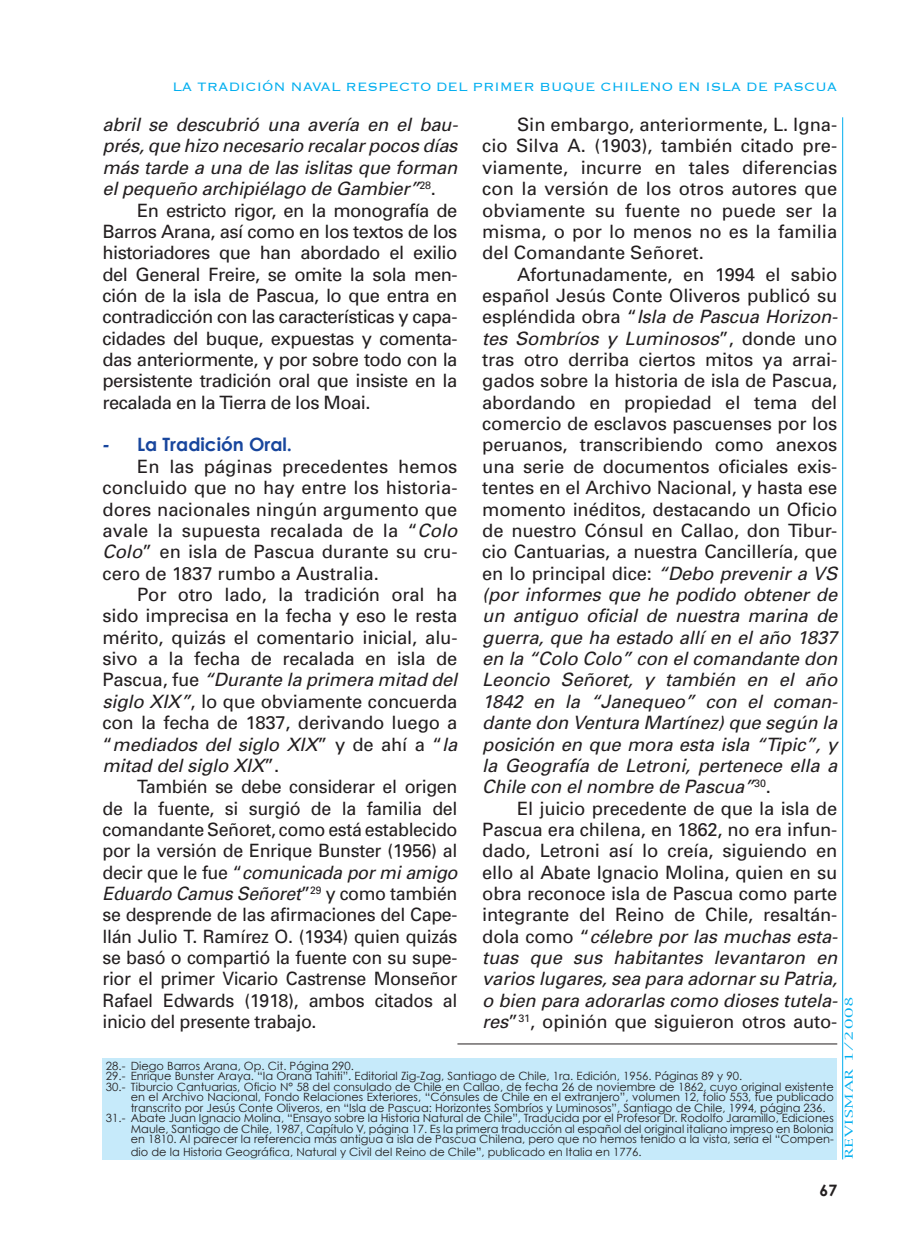
<style>
.page{position:relative;width:905px;height:1252px;background:#fff}
.page>*{position:absolute;margin:0;border:0;box-sizing:border-box;transform-origin:0 0}
.t1{font:18.38px/21.3px "Univers";letter-spacing:-.01em;color:#231f20;text-align:justify}
.t2{font:italic 18.38px/21.3px "Univers";letter-spacing:-.015em;color:#231f20;text-align:justify}
.t3{font:700 18.38px "Century Gothic";color:#18469d}
.t4{font:300 15.75px "Copperplate";color:#00aeef}
.t5{font:700 15.75px "Century Gothic";color:#231f20}
.t6{font:11.38px "Century Gothic";color:#231f20}
.t7{font:10.5px "New York";letter-spacing:.05em;color:#00aeef;scale:1.5 1}
.s1{font-style:italic}
.s2{font-style:normal}
</style>
<div class="page">
<hr style="left:842px;top:117px;width:1px;height:1042px;background:#00aeef">
<hr style="left:457px;top:1043px;width:380px;height:1px;background:#231f20">
<div style="left:102px;top:1057px;width:735px;height:102px;background:#c6eafa"></div>
<p class="t4" style="left:172px;top:77px;width:666px">LA TRADICIÓN NAVAL RESPECTO DEL PRIMER BUQUE CHILENO EN ISLA DE PASCUA</p>
<p class="t1" style="left:482px;top:114px;width:356px;text-indent:35px">Sin embargo, anteriormente, L. Igna&shy;cio Silva A. (1903), también citado pre&shy;viamente, incurre en tales diferencias con la versión de los otros autores que obviamente su fuente no puede ser la misma, o por lo menos no es la familia del Comandante Señoret.</p>
<p class="t1" style="left:482px;top:264px;width:356px;text-indent:35px">Afortunadamente, en 1994 el sabio español Jesús Conte Oliveros publicó su espléndida obra “<span class="s1">Isla de Pascua Horizon&shy;tes Sombríos y Luminosos</span>”, donde uno tras otro derriba ciertos mitos ya arrai&shy;gados sobre la historia de isla de Pascua, abordando en propiedad el tema del comercio de esclavos pascuenses por los peruanos, transcribiendo como anexos una serie de documentos oficiales exis&shy;tentes en el Archivo Nacional, y hasta ese momento inéditos, destacando un Oficio de nuestro Cónsul en Callao, don Tibur&shy;cio Cantuarias, a nuestra Cancillería, que en lo principal dice: <span class="s1">“Debo prevenir a VS (por informes que he podido obtener de un antiguo oficial de nuestra marina de guerra, que ha estado allí en el año 1837 en la “Colo Colo” con el comandante don Leoncio Señoret, y también en el año 1842 en la “Janequeo” con el coman&shy;dante don Ventura Martínez) que según la posición en que mora esta isla “Tipic”, y la Geografía de Letroni, pertenece ella a Chile con el nombre de Pascua”</span><sup>30</sup>.</p>
<p class="t1" style="left:482px;top:797px;width:356px;text-indent:35px">El juicio precedente de que la isla de Pascua era chilena, en 1862, no era infun&shy;dado, Letroni así lo creía, siguiendo en ello al Abate Ignacio Molina, quien en su obra reconoce isla de Pascua como parte integrante del Reino de Chile, resaltán&shy;dola como “<span class="s1">célebre por las muchas esta&shy;tuas que sus habitantes levantaron en varios lugares, sea para adornar su Patria, o bien para adorarlas como dioses tutela&shy;res</span>”<sup>31</sup>, opinión que siguieron otros auto-</p>
<p class="t2" style="left:102px;top:114px;width:356px">abril se descubrió una avería en el bau&shy;prés, que hizo necesario recalar pocos días más tarde a una de las islitas que forman el pequeño archipiélago de Gambier”<sup>28</sup><span class="s2">.</span></p>
<p class="t1" style="left:102px;top:199px;width:356px;text-indent:35px">En estricto rigor, en la monografía de Barros Arana, así como en los textos de los historiadores que han abordado el exilio del General Freire, se omite la sola men&shy;ción de la isla de Pascua, lo que entra en contradicción con las características y capa&shy;cidades del buque, expuestas y comenta&shy;das anteriormente, y por sobre todo con la persistente tradición oral que insiste en la recalada en la Tierra de los Moai.</p>
<p class="t3" style="left:102px;top:433px;width:191px"><span class="s1">-</span> La Tradición Oral.</p>
<p class="t1" style="left:102px;top:456px;width:356px;text-indent:35px">En las páginas precedentes hemos concluido que no hay entre los historia&shy;dores nacionales ningún argumento que avale la supuesta recalada de la “<span class="s1">Colo Colo</span>” en isla de Pascua durante su cru&shy;cero de 1837 rumbo a Australia.</p>
<p class="t1" style="left:102px;top:584px;width:356px;text-indent:35px">Por otro lado, la tradición oral ha sido imprecisa en la fecha y eso le resta mérito, quizás el comentario inicial, alu&shy;sivo a la fecha de recalada en isla de Pascua, fue <span class="s1">“Durante la primera mitad del siglo XIX”</span>, lo que obviamente concuerda con la fecha de 1837, derivando luego a “<span class="s1">mediados del siglo XIX</span>” y de ahí a “<span class="s1">la mitad del siglo XIX</span>”.</p>
<p class="t1" style="left:102px;top:776px;width:356px;text-indent:35px">También se debe considerar el origen de la fuente, si surgió de la familia del comandante Señoret, como está establecido por la versión de Enrique Bunster (1956) al decir que le fue “<span class="s1">comunicada por mi amigo Eduardo Camus Señoret</span>”<sup>29</sup> y como también se desprende de las afirmaciones del Cape&shy;llán Julio T. Ramírez O. (1934) quien quizás se basó o compartió la fuente con su supe&shy;rior el primer Vicario Castrense Monseñor Rafael Edwards (1918), ambos citados al inicio del presente trabajo.</p>
<p class="t7" style="left:841px;top:1159px;width:110px;rotate:-90deg">REVISMAR 1/2008</p>
<p class="t6" style="left:106px;top:1058px;width:249px">28.- Diego Barros Arana, Op. Cit. Página 290.</p>
<p class="t6" style="left:106px;top:1069px;width:637px">29.- Enrique Bunster Araya. “Ia Orana Tahiti”. Editorial Zig-Zag, Santiago de Chile, 1ra. Edición, 1956. Páginas 89 y 90.</p>
<p class="t6" style="left:106px;top:1079px;width:729px">30.- Tiburcio Cantuarias, Oficio N° 58 del consulado de Chile en Callao, de fecha 26 de noviembre de 1862, cuyo original existente</p>
<p class="t6" style="left:131px;top:1090px;width:704px">en el Archivo Nacional, Fondo Relaciones Exteriores, “Cónsules de Chile en el extranjero”, volumen 12, folio 553, fue publicado</p>
<p class="t6" style="left:131px;top:1100px;width:696px">transcrito por Jesús Conte Oliveros, en “Isla de Pascua: Horizontes Sombríos y Luminosos”, Santiago de Chile, 1994, página 236.</p>
<p class="t6" style="left:106px;top:1111px;width:729px">31.- Abate Juan Ignacio Molina, “Ensayo sobre la Historia Natural de Chile”, Traducida por el Profesor Dr. Rodolfo Jaramillo, Ediciones</p>
<p class="t6" style="left:131px;top:1121px;width:704px">Maule, Santiago de Chile, 1987, Capítulo V, página 17. Es la primera traducción al español del original italiano impreso en Bolonia</p>
<p class="t6" style="left:131px;top:1132px;width:704px">en 1810. Al parecer la referencia más antigua a isla de Pascua Chilena, pero que no hemos tenido a la vista, sería el “Compen-</p>
<p class="t6" style="left:131px;top:1144px;width:512px">dio de la Historia Geográfica, Natural y Civil del Reino de Chile”, publicado en Italia en 1776.</p>
<p class="t5" style="left:819px;top:1180px;width:19px">67</p>
</div>
